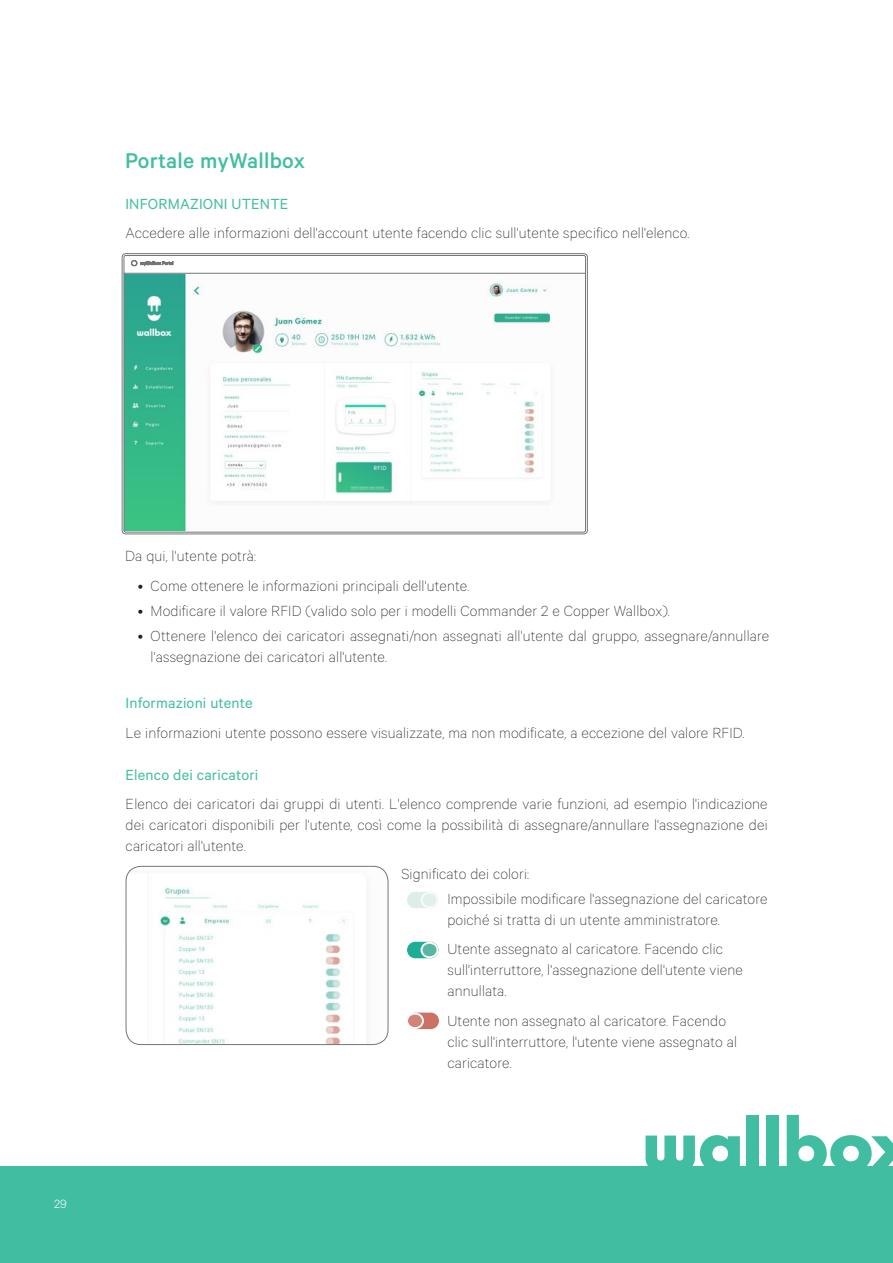
<style>
.page{position:relative;width:893px;height:1263px;background:#fff}
.page>*{position:absolute;margin:0;border:0;box-sizing:border-box;transform-origin:0 0}
.t1{font:500 24px "Calibre";letter-spacing:.01em;color:#41bea2}
.t2{font:100 16.5px/21px "Calibre";letter-spacing:.01em;color:#231f20}
.t3{font:16.5px "Calibre";letter-spacing:.01em;color:#41bea2}
.t4{font:300 13.5px "Calibre";color:#fff}
</style>
<div class="page">
<div style="left:0;top:1167px;width:893px;height:96px;background:#41bea2"></div>
<svg style="left:646px;top:1135px;width:94px;height:32px"></svg>
<div style="left:747px;top:1115px;width:12px;height:56px;background:#41bea2"></div>
<div style="left:767px;top:1115px;width:12px;height:56px;background:#41bea2"></div>
<svg style="left:787px;top:1115px;width:106px;height:52px"></svg>
<div style="left:122px;top:253px;width:466px;height:281px;border:1px solid #727679;border-radius:4px"></div>
<svg style="left:124px;top:255px;width:462px;height:18px"></svg>
<svg style="left:124px;top:273px;width:462px;height:259px"></svg>
<img style="left:126px;top:866px;width:262px;height:178px">
<div style="left:126px;top:866px;width:262px;height:179px;border:1px solid #727679;border-radius:15px"></div>
<svg style="left:407px;top:892px;width:32px;height:16px"></svg>
<div style="left:407px;top:942px;width:32px;height:16px;background:#1eae95;border-radius:8px"></div>
<svg style="left:421px;top:942px;width:18px;height:16px"></svg>
<div style="left:407px;top:1012px;width:32px;height:17px;background:#cb7265;border-radius:8px"></div>
<svg style="left:407px;top:1012px;width:17px;height:17px"></svg>
<h1 class="t1" style="left:125px;top:147px;width:181px">Portale myWallbox</h1>
<p class="t3" style="left:125px;top:194px;width:164px">INFORMAZIONI UTENTE</p>
<p class="t2" style="left:125px;top:222px;width:566px">Accedere alle informazioni dell'account utente facendo clic sull'utente specifico nell'elenco.</p>
<p class="t4" style="left:54px;top:1195px;width:14px">29</p>
<p class="t2" style="left:125px;top:545px;width:133px">Da qui, l'utente potrà:</p>
<p class="t2" style="left:138px;top:574px;width:333px">• Come ottenere le informazioni principali dell'utente.</p>
<p class="t2" style="left:138px;top:599px;width:534px">• Modificare il valore RFID (valido solo per i modelli Commander 2 e Copper Wallbox).</p>
<p class="t2" style="left:151px;top:624px;width:620px;text-indent:-13px">• Ottenere l'elenco dei caricatori assegnati/non assegnati all'utente dal gruppo, assegnare/annullare l'assegnazione dei caricatori all'utente.</p>
<p class="t3" style="left:126px;top:693px;width:128px">Informazioni utente</p>
<p class="t2" style="left:126px;top:721px;width:620px">Le informazioni utente possono essere visualizzate, ma non modificate, a eccezione del valore RFID.</p>
<p class="t3" style="left:126px;top:765px;width:134px">Elenco dei caricatori</p>
<p class="t2" style="left:126px;top:793px;width:643px;text-align:justify">Elenco dei caricatori dai gruppi di utenti. L'elenco comprende varie funzioni, ad esempio l'indicazione dei caricatori disponibili per l'utente, così come la possibilità di assegnare/annullare l'assegnazione dei caricatori all'utente.</p>
<p class="t2" style="left:447px;top:860px;width:322px;line-height:25.2px;text-indent:-46px">Significato dei colori:<br>Impossibile modificare l'assegnazione del caricatore</p>
<p class="t2" style="left:447px;top:904px;width:277px;line-height:29.5px">poiché si tratta di un utente amministratore.<br>Utente assegnato al caricatore. Facendo clic</p>
<p class="t2" style="left:447px;top:959px;width:297px">sull'interruttore, l'assegnazione dell'utente viene annullata.</p>
<p class="t2" style="left:447px;top:1009px;width:291px">Utente non assegnato al caricatore. Facendo clic sull'interruttore, l'utente viene assegnato al caricatore.</p>
</div>
